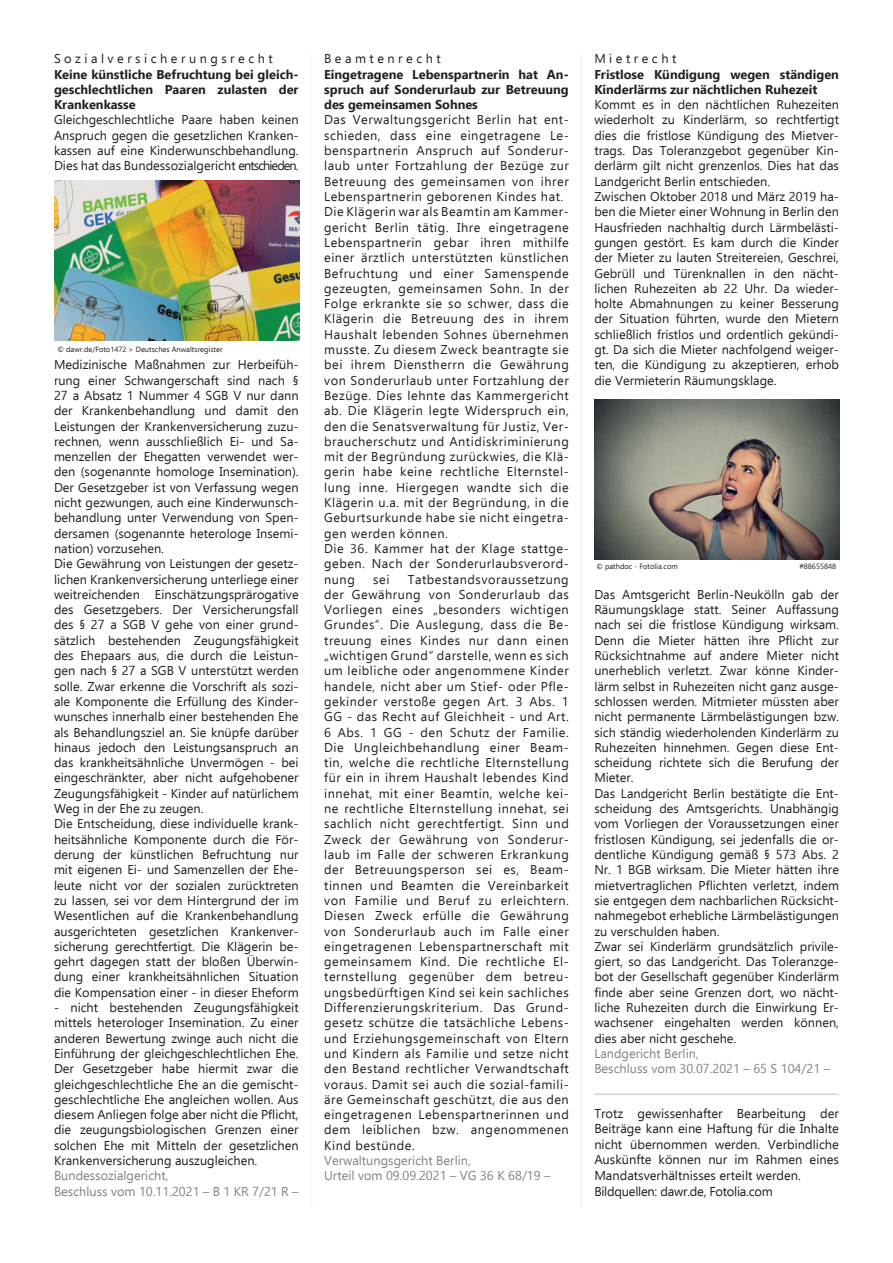
<style>
.page{position:relative;width:893px;height:1263px;background:#fff}
.page>*{position:absolute;margin:0;border:0;box-sizing:border-box;transform-origin:0 0}
.t1{font:12.9px/15.5px "Ebrima";color:#231f20;text-align:justify}
.t2{font:12.9px "Ebrima";letter-spacing:-.02em;color:#231f20}
.t3{font:12.75px/15.3px "Ebrima";color:#231f20;text-align:justify}
.t4{font:12.75px/15.3px "Ebrima";letter-spacing:.04em;color:#231f20}
.t5{font:700 12.75px/15.3px "Ebrima";color:#231f20;text-align:justify}
.t6{font:12.75px/15.3px "Ebrima";color:#808285}
.t7{font:7.5px "Ebrima";color:#231f20}
</style>
<div class="page">
<hr style="left:594px;top:1093px;width:245px;height:2px;background:#231f20">
<hr style="left:311px;top:54px;width:1px;height:1155px;background:#bcbdc0">
<hr style="left:581px;top:54px;width:1px;height:1155px;background:#bcbdc0">
<img style="left:55px;top:180px;width:244px;height:161px">
<img style="left:594px;top:399px;width:245px;height:161px">
<p class="t3" style="left:54px;top:51px;width:220px">S o z i a l v e r s i c h e r u n g s r e c h t</p>
<p class="t5" style="left:54px;top:66px;width:246px">Keine künstliche Befruchtung bei gleich&shy;geschlechtlichen Paaren zulasten der Krankenkasse</p>
<p class="t3" style="left:54px;top:112px;width:246px">Gleichgeschlechtliche Paare haben keinen Anspruch gegen die gesetzlichen Kranken&shy;kassen auf eine Kinderwunschbehandlung.<br>Dies hat das Bundessozialgericht entschieden.</p>
<p class="t7" style="left:57px;top:344px;width:167px">© dawr.de/Foto1472 &gt; Deutsches Anwaltsregister</p>
<p class="t3" style="left:54px;top:357px;width:246px;text-align:left">Medizinische Maßnahmen zur Herbeifüh&shy;rung einer Schwangerschaft sind nach § 27 a Absatz 1 Nummer 4 SGB V nur dann der Krankenbehandlung und damit den Leistungen der Krankenversicherung zuzu&shy;rechnen, wenn ausschließlich Ei- und Sa&shy;menzellen der Ehegatten verwendet wer&shy;den (sogenannte homologe Insemination).<br>Der Gesetzgeber ist von Verfassung wegen nicht gezwungen, auch eine Kinderwunsch&shy;behandlung unter Verwendung von Spen&shy;dersamen (sogenannte heterologe Insemi&shy;nation) vorzusehen.<br>Die Gewährung von Leistungen der gesetz&shy;lichen Krankenversicherung unterliege einer weitreichenden Einschätzungsprärogative des Gesetzgebers. Der Versicherungsfall des § 27 a SGB V gehe von einer grund&shy;sätzlich bestehenden Zeugungsfähigkeit des Ehepaars aus, die durch die Leistun&shy;gen nach § 27 a SGB V unterstützt werden solle. Zwar erkenne die Vorschrift als sozi&shy;ale Komponente die Erfüllung des Kinder&shy;wunsches innerhalb einer bestehenden Ehe als Behandlungsziel an. Sie knüpfe darüber hinaus jedoch den Leistungsanspruch an das krankheitsähnliche Unvermögen - bei eingeschränkter, aber nicht aufgehobener Zeugungsfähigkeit - Kinder auf natürlichem Weg in der Ehe zu zeugen.<br>Die Entscheidung, diese individuelle krank&shy;heitsähnliche Komponente durch die För&shy;derung der künstlichen Befruchtung nur mit eigenen Ei- und Samenzellen der Ehe&shy;leute nicht vor der sozialen zurücktreten zu lassen, sei vor dem Hintergrund der im Wesentlichen auf die Krankenbehandlung ausgerichteten gesetzlichen Krankenver&shy;sicherung gerechtfertigt. Die Klägerin be&shy;gehrt dagegen statt der bloßen Überwin&shy;dung einer krankheitsähnlichen Situation die Kompensation einer - in dieser Eheform</p>
<p class="t3" style="left:54px;top:999px;width:246px">- nicht bestehenden Zeugungsfähigkeit mittels heterologer Insemination. Zu einer anderen Bewertung zwinge auch nicht die Einführung der gleichgeschlechtlichen Ehe.<br>Der Gesetzgeber habe hiermit zwar die gleichgeschlechtliche Ehe an die gemischt&shy;geschlechtliche Ehe angleichen wollen. Aus diesem Anliegen folge aber nicht die Pflicht, die zeugungsbiologischen Grenzen einer solchen Ehe mit Mitteln der gesetzlichen Krankenversicherung auszugleichen.</p>
<p class="t6" style="left:54px;top:1168px;width:246px">Bundessozialgericht,<br>Beschluss vom 10.11.2021 – B 1 KR 7/21 R –</p>
<p class="t3" style="left:324px;top:51px;width:118px">B e a m t e n r e c h t</p>
<p class="t5" style="left:324px;top:66px;width:246px">Eingetragene Lebenspartnerin hat An&shy;spruch auf Sonderurlaub zur Betreuung des gemeinsamen Sohnes</p>
<p class="t4" style="left:324px;top:112px;width:246px">Das Verwaltungsgericht Berlin hat ent&shy;schieden, dass eine eingetragene Le&shy;benspartnerin Anspruch auf Sonderur&shy;laub unter Fortzahlung der Bezüge zur Betreuung des gemeinsamen von ihrer Lebenspartnerin geborenen Kindes hat.<br>Die Klägerin war als Beamtin am Kammer&shy;gericht Berlin tätig. Ihre eingetragene Lebenspartnerin gebar ihren mithilfe einer ärztlich unterstützten künstlichen Befruchtung und einer Samenspende gezeugten, gemeinsamen Sohn. In der Folge erkrankte sie so schwer, dass die Klägerin die Betreuung des in ihrem Haushalt lebenden Sohnes übernehmen musste. Zu diesem Zweck beantragte sie bei ihrem Dienstherrn die Gewährung von Sonderurlaub unter Fortzahlung der Bezüge. Dies lehnte das Kammergericht ab. Die Klägerin legte Widerspruch ein, den die Senatsverwaltung für Justiz, Ver&shy;braucherschutz und Antidiskriminierung mit der Begründung zurückwies, die Klä&shy;gerin habe keine rechtliche Elternstel&shy;lung inne. Hiergegen wandte sich die Klägerin u.a. mit der Begründung, in die Geburtsurkunde habe sie nicht eingetra&shy;gen werden können.<br>Die 36. Kammer hat der Klage stattge&shy;geben. Nach der Sonderurlaubsverord&shy;nung</p>
<p class="t3" style="left:324px;top:571px;width:246px;text-indent:84px">Tatbestandsvoraussetzung der Gewährung von Sonderurlaub das Vorliegen eines „besonders wichtigen Grundes“. Die Auslegung, dass die Be&shy;treuung eines Kindes nur dann einen „wichtigen Grund“ darstelle, wenn es sich um leibliche oder angenommene Kinder handele, nicht aber um Stief- oder Pfle&shy;gekinder verstoße gegen Art. 3 Abs. 1<br>GG - das Recht auf Gleichheit - und Art.<br>6 Abs. 1 GG - den Schutz der Familie.<br>Die Ungleichbehandlung einer Beam&shy;tin, welche die rechtliche Elternstellung für ein in ihrem Haushalt lebendes Kind innehat, mit einer Beamtin, welche kei&shy;ne rechtliche Elternstellung innehat, sei sachlich nicht gerechtfertigt. Sinn und Zweck der Gewährung von Sonderur&shy;laub im Falle der schweren Erkrankung der Betreuungsperson sei es, Beam&shy;tinnen und Beamten die Vereinbarkeit von Familie und Beruf zu erleichtern.<br>Diesen Zweck erfülle die Gewährung von Sonderurlaub auch im Falle einer eingetragenen Lebenspartnerschaft mit gemeinsamem Kind. Die rechtliche El&shy;ternstellung gegenüber dem betreu&shy;ungsbedürftigen Kind sei kein sachliches Differenzierungskriterium. Das Grund&shy;gesetz schütze die tatsächliche Lebens&shy;und Erziehungsgemeinschaft von Eltern und Kindern als Familie und setze nicht den Bestand rechtlicher Verwandtschaft voraus. Damit sei auch die sozial-famili&shy;äre Gemeinschaft geschützt, die aus den eingetragenen Lebenspartnerinnen und dem leiblichen bzw. angenommenen Kind bestünde.</p>
<p class="t6" style="left:324px;top:1152px;width:228px">Verwaltungsgericht Berlin,<br>Urteil vom 09.09.2021 – VG 36 K 68/19 –</p>
<p class="t3" style="left:373px;top:571px;width:18px">sei</p>
<p class="t3" style="left:594px;top:51px;width:84px">M i e t r e c h t</p>
<p class="t5" style="left:594px;top:66px;width:246px">Fristlose Kündigung wegen ständigen<br>Kinderlärms zur nächtlichen Ruhezeit</p>
<p class="t3" style="left:594px;top:97px;width:246px;text-align:left">Kommt es in den nächtlichen Ruhezeiten wiederholt zu Kinderlärm, so rechtfertigt dies die fristlose Kündigung des Mietver&shy;trags. Das Toleranzgebot gegenüber Kin&shy;derlärm gilt nicht grenzenlos. Dies hat das Landgericht Berlin entschieden.<br>Zwischen Oktober 2018 und März 2019 ha&shy;ben die Mieter einer Wohnung in Berlin den Hausfrieden nachhaltig durch Lärmbelästi&shy;gungen gestört. Es kam durch die Kinder der Mieter zu lauten Streitereien, Geschrei, Gebrüll und Türenknallen in den nächt&shy;lichen Ruhezeiten ab 22 Uhr. Da wieder&shy;holte Abmahnungen zu keiner Besserung der Situation führten, wurde den Mietern schließlich fristlos und ordentlich gekündi&shy;gt. Da sich die Mieter nachfolgend weiger&shy;ten, die Kündigung zu akzeptieren, erhob die Vermieterin Räumungsklage.</p>
<p class="t7" style="left:596px;top:561px;width:83px">© pathdoc - Fotolia.com</p>
<p class="t7" style="left:799px;top:561px;width:38px">#88655848</p>
<p class="t3" style="left:594px;top:586px;width:246px;text-align:left">Das Amtsgericht Berlin-Neukölln gab der Räumungsklage statt. Seiner Auffassung nach sei die fristlose Kündigung wirksam.<br>Denn die Mieter hätten ihre Pflicht zur Rücksichtnahme auf andere Mieter nicht unerheblich verletzt. Zwar könne Kinder&shy;lärm selbst in Ruhezeiten nicht ganz ausge&shy;schlossen werden. Mitmieter müssten aber nicht permanente Lärmbelästigungen bzw. sich ständig wiederholenden Kinderlärm zu Ruhezeiten hinnehmen. Gegen diese Ent&shy;scheidung richtete sich die Berufung der Mieter.<br>Das Landgericht Berlin bestätigte die Ent&shy;scheidung des Amtsgerichts. Unabhängig vom Vorliegen der Voraussetzungen einer fristlosen Kündigung, sei jedenfalls die or&shy;dentliche Kündigung gemäß § 573 Abs. 2<br>Nr. 1 BGB wirksam. Die Mieter hätten ihre mietvertraglichen Pflichten verletzt, indem sie entgegen dem nachbarlichen Rücksicht&shy;nahmegebot erhebliche Lärmbelästigungen zu verschulden haben.<br>Zwar sei Kinderlärm grundsätzlich privile&shy;giert, so das Landgericht. Das Toleranzge&shy;bot der Gesellschaft gegenüber Kinderlärm finde aber seine Grenzen dort, wo nächt&shy;liche Ruhezeiten durch die Einwirkung Er&shy;wachsener eingehalten werden können, dies aber nicht geschehe.</p>
<p class="t6" style="left:594px;top:1045px;width:237px">Landgericht Berlin,<br>Beschluss vom 30.07.2021 – 65 S 104/21 –</p>
<p class="t1" style="left:594px;top:1105px;width:246px">Trotz gewissenhafter Bearbeitung der Beiträge kann eine Haftung für die Inhalte nicht übernommen werden. Verbindliche Auskünfte können nur im Rahmen eines Mandatsverhältnisses erteilt werden.</p>
<p class="t2" style="left:594px;top:1182px;width:180px">Bildquellen: dawr.de, Fotolia.com</p>
</div>
